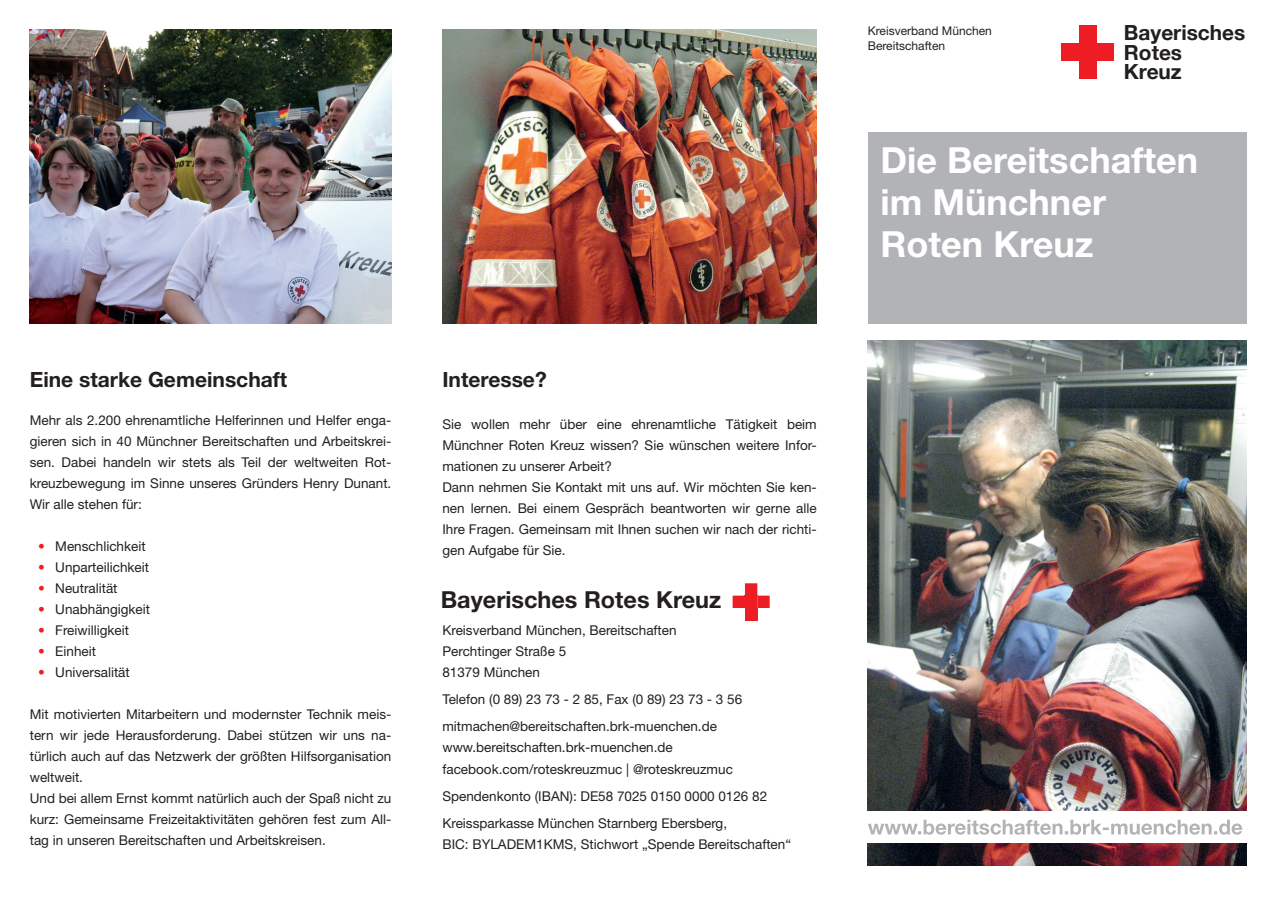
<style>
.page{position:relative;width:1272px;height:902px;background:#fff}
.page>*{position:absolute;margin:0;border:0;box-sizing:border-box;transform-origin:0 0}
._01_Head_-_24_pt{font:700 36px/42px "Helvetica Neue LT";color:#fff}
.t1{font:700 23.4px "Helvetica Neue";color:#231f20}
._02_Head_2_-_14_pt{font:700 21px "Helvetica Neue LT";color:#231f20}
.t2{font:700 20.85px/19.4px "Helvetica Neue";color:#231f20}
._02_Copy_-_9_pt{font:13.5px/21px "Helvetica Neue LT";color:#231f20;text-align:justify}
._01_Absender_-_10_pt{font:12px/15px "Helvetica Neue LT";color:#231f20}
.s1{color:#ee1d23}
</style>
<div class="page">
<img style="left:867px;top:340px;width:379px;height:525px">
<div style="left:867px;top:132px;width:379px;height:191px;background:#b2b3b7"></div>
<img style="left:30px;top:30px;width:361px;height:293px">
<div style="left:855px;top:811px;width:416px;height:31px;background:#fff"></div>
<svg style="left:868px;top:819px;width:374px;height:15px"></svg>
<img style="left:442px;top:30px;width:374px;height:293px">
<div style="left:1079px;top:26px;width:17px;height:53px;background:#ee1d23"></div>
<div style="left:1061px;top:43px;width:53px;height:18px;background:#ee1d23"></div>
<svg style="left:732px;top:583px;width:37px;height:25px"></svg>
<div style="left:745px;top:608px;width:12px;height:12px;background:#ee1d23"></div>
<p class="_02_Head_2_-_14_pt" style="left:30px;top:366px;width:259px">Eine starke Gemeinschaft</p>
<p class="_02_Head_2_-_14_pt" style="left:442px;top:366px;width:106px">Interesse?</p>
<p class="_02_Copy_-_9_pt" style="left:30px;top:409px;width:363px">Mehr als 2.200 ehrenamtliche Helferinnen und Helfer enga&shy;gieren sich in 40 Münchner Bereitschaften und Arbeitskrei&shy;sen. Dabei handeln wir stets als Teil der weltweiten Rot&shy;kreuzbewegung im Sinne unseres Gründers Henry Dunant.<br>Wir alle stehen für:</p>
<p class="_02_Copy_-_9_pt" style="left:38px;top:535px;width:109px"><span class="s1">•</span> Menschlichkeit</p>
<p class="_02_Copy_-_9_pt" style="left:38px;top:556px;width:112px"><span class="s1">•</span> Unparteilichkeit</p>
<p class="_02_Copy_-_9_pt" style="left:38px;top:577px;width:81px"><span class="s1">•</span> Neutralität</p>
<p class="_02_Copy_-_9_pt" style="left:38px;top:598px;width:113px"><span class="s1">•</span> Unabhängigkeit</p>
<p class="_02_Copy_-_9_pt" style="left:38px;top:619px;width:92px"><span class="s1">•</span> Freiwilligkeit</p>
<p class="_02_Copy_-_9_pt" style="left:38px;top:640px;width:59px"><span class="s1">•</span> Einheit</p>
<p class="_02_Copy_-_9_pt" style="left:38px;top:661px;width:93px"><span class="s1">•</span> Universalität</p>
<p class="_02_Copy_-_9_pt" style="left:30px;top:703px;width:363px">Mit motivierten Mitarbeitern und modernster Technik meis&shy;tern wir jede Herausforderung. Dabei stützen wir uns na&shy;türlich auch auf das Netzwerk der größten Hilfsorganisation weltweit.</p>
<p class="_02_Copy_-_9_pt" style="left:30px;top:787px;width:363px">Und bei allem Ernst kommt natürlich auch der Spaß nicht zu kurz: Gemeinsame Freizeitaktivitäten gehören fest zum All&shy;tag in unseren Bereitschaften und Arbeitskreisen.</p>
<p class="_02_Copy_-_9_pt" style="left:442px;top:413px;width:376px">Sie wollen mehr über eine ehrenamtliche Tätigkeit beim Münchner Roten Kreuz wissen? Sie wünschen weitere Infor&shy;mationen zu unserer Arbeit?</p>
<p class="_02_Copy_-_9_pt" style="left:442px;top:476px;width:376px">Dann nehmen Sie Kontakt mit uns auf. Wir möchten Sie ken&shy;nen lernen. Bei einem Gespräch beantworten wir gerne alle Ihre Fragen. Gemeinsam mit Ihnen suchen wir nach der richti&shy;gen Aufgabe für Sie.</p>
<p class="t1" style="left:441px;top:584px;width:282px">Bayerisches Rotes Kreuz</p>
<p class="_02_Copy_-_9_pt" style="left:442px;top:619px;width:236px">Kreisverband München, Bereitschaften</p>
<p class="_02_Copy_-_9_pt" style="left:442px;top:640px;width:125px">Perchtinger Straße 5</p>
<p class="_02_Copy_-_9_pt" style="left:442px;top:661px;width:99px">81379 München</p>
<p class="_02_Copy_-_9_pt" style="left:442px;top:688px;width:301px">Telefon (0 89) 23 73 - 2 85, Fax (0 89) 23 73 - 3 56</p>
<p class="_02_Copy_-_9_pt" style="left:442px;top:716px;width:276px">mitmachen@bereitschaften.brk-muenchen.de</p>
<p class="_02_Copy_-_9_pt" style="left:442px;top:737px;width:232px">www.bereitschaften.brk-muenchen.de</p>
<p class="_02_Copy_-_9_pt" style="left:442px;top:758px;width:292px">facebook.com/roteskreuzmuc | @roteskreuzmuc</p>
<p class="_02_Copy_-_9_pt" style="left:442px;top:785px;width:326px">Spendenkonto (IBAN): DE58 7025 0150 0000 0126 82</p>
<p class="_02_Copy_-_9_pt" style="left:442px;top:812px;width:286px">Kreissparkasse München Starnberg Ebersberg,</p>
<p class="_02_Copy_-_9_pt" style="left:442px;top:833px;width:350px">BIC: BYLADEM1KMS, Stichwort „Spende Bereitschaften“</p>
<p class="_01_Absender_-_10_pt" style="left:867px;top:23px;width:126px">Kreisverband München<br>Bereitschaften</p>
<p class="t2" style="left:1123px;top:23px;width:123px">Bayerisches<br>Rotes<br>Kreuz</p>
<p class="_01_Head_-_24_pt" style="left:880px;top:138px;width:319px">Die Bereitschaften im Münchner<br>Roten Kreuz</p>
</div>
